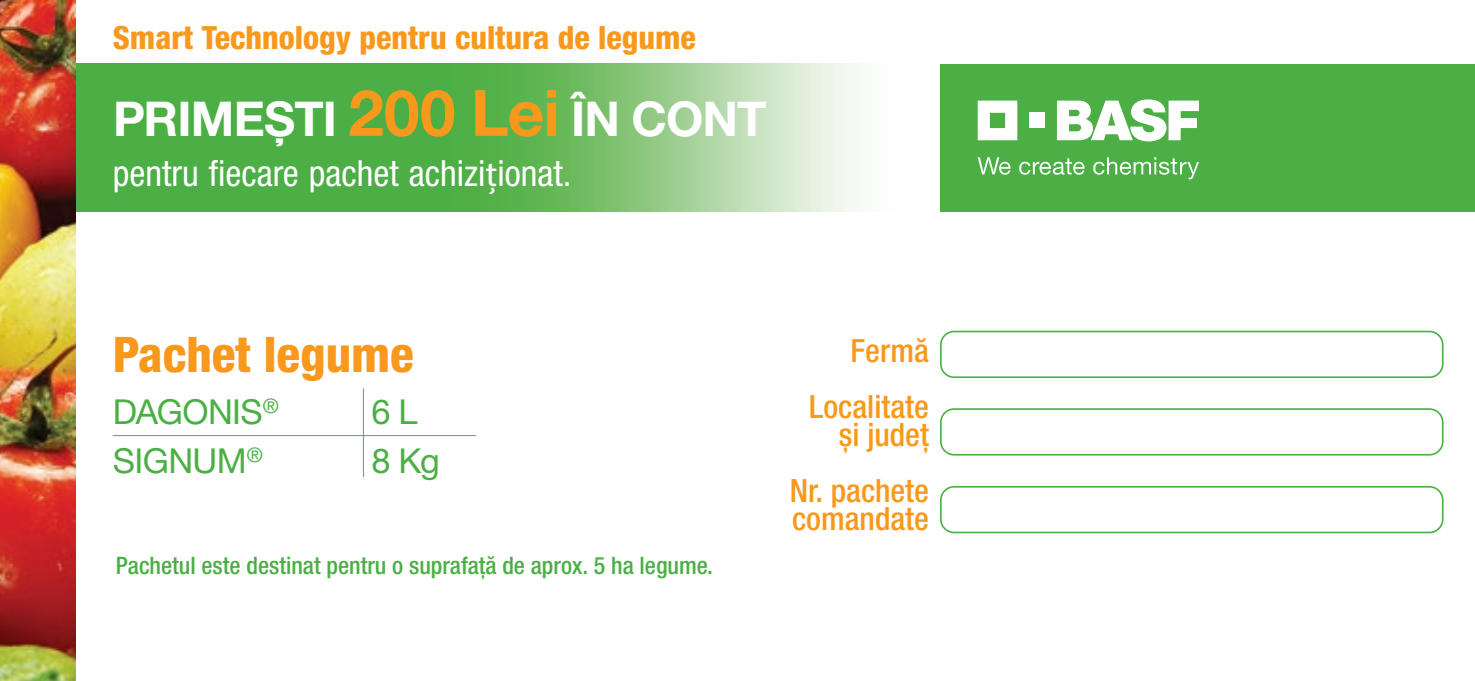
<style>
.page{position:relative;width:1475px;height:681px;background:#fff}
.page>*{position:absolute;margin:0;border:0;box-sizing:border-box;transform-origin:0 0}
.t1{font:800 condensed 49.2px "Helvetica Neue LT Pro";color:#f8991d}
.t2{font:700 48px "Helvetica Neue LT Pro";letter-spacing:-.015em;color:#fff}
.t3{font:36px "Helvetica Neue LT 57 Cn";color:#fff}
.t4{font:34.4px/49.2px "Helvetica Neue LT Pro";letter-spacing:-.02em;color:#4caf45}
.t5{font:500 condensed 32px/56px "Helvetica Neue LT Pro";color:#f8991d;text-align:right}
.t6{font:800 condensed 32px "Helvetica Neue LT Pro";color:#f8991d}
.t7{font:500 condensed 24px "Helvetica Neue LT Pro";color:#4caf45}
.s1{font-size:64px;color:#f8991d}
.s2{font-family:"Myriad Pro"}
</style>
<div class="page">
<svg style="left:75px;top:64px;width:781px;height:147px;background:#73be6a"></svg>
<div style="left:940px;top:64px;width:534px;height:147px;background:#4caf45"></div>
<svg style="left:977px;top:101px;width:40px;height:39px;background:#e1f1df"></svg>
<div style="left:1029px;top:113px;width:15px;height:15px;background:#fff"></div>
<svg style="left:1057px;top:99px;width:141px;height:42px"></svg>
<svg style="left:977px;top:157px;width:33px;height:18px"></svg>
<svg style="left:1019px;top:158px;width:65px;height:17px"></svg>
<svg style="left:1093px;top:157px;width:105px;height:22px"></svg>
<hr style="left:363px;top:388px;width:1px;height:89px;background:#4caf45">
<hr style="left:113px;top:434px;width:363px;height:2px;background:#4caf45">
<img style="left:0;top:0;width:75px;height:680px">
<div style="left:939px;top:330px;width:504px;height:48px;border:2px solid #4caf45;border-radius:13px"></div>
<div style="left:939px;top:408px;width:504px;height:47px;border:2px solid #4caf45;border-radius:13px"></div>
<div style="left:939px;top:485px;width:504px;height:48px;border:2px solid #4caf45;border-radius:13px"></div>
<h3 class="t6" style="left:113px;top:17px;width:584px">Smart Technology pentru cultura de legume</h3>
<h2 class="t2" style="left:113px;top:89px;width:654px">PRIMEȘTI <span class="s1">200 Lei</span> ÎN CONT</h2>
<h3 class="t3" style="left:113px;top:151px;width:460px">pentru fiecare pachet achizi<span class="s2">ț</span>ionat.</h3>
<h1 class="t1" style="left:113px;top:324px;width:302px">Pachet legume</h1>
<h3 class="t5" style="left:809px;top:321px;width:121px">Fermă<br>Localitate</h3>
<h3 class="t5" style="left:789px;top:405px;width:141px">și județ<br>Nr. pachete</h3>
<h3 class="t5" style="left:792px;top:489px;width:138px">comandate</h3>
<p class="t7" style="left:116px;top:550px;width:598px">Pachetul este destinat pentru o suprafață de aprox. 5 ha legume.</p>
<h3 class="t4" style="left:113px;top:387px;width:168px">DAGONIS<sup>®<br></sup>SIGNUM<sup>®</sup></h3>
<h3 class="t4" style="left:371px;top:387px;width:70px">6 L<br>8 Kg</h3>
</div>
